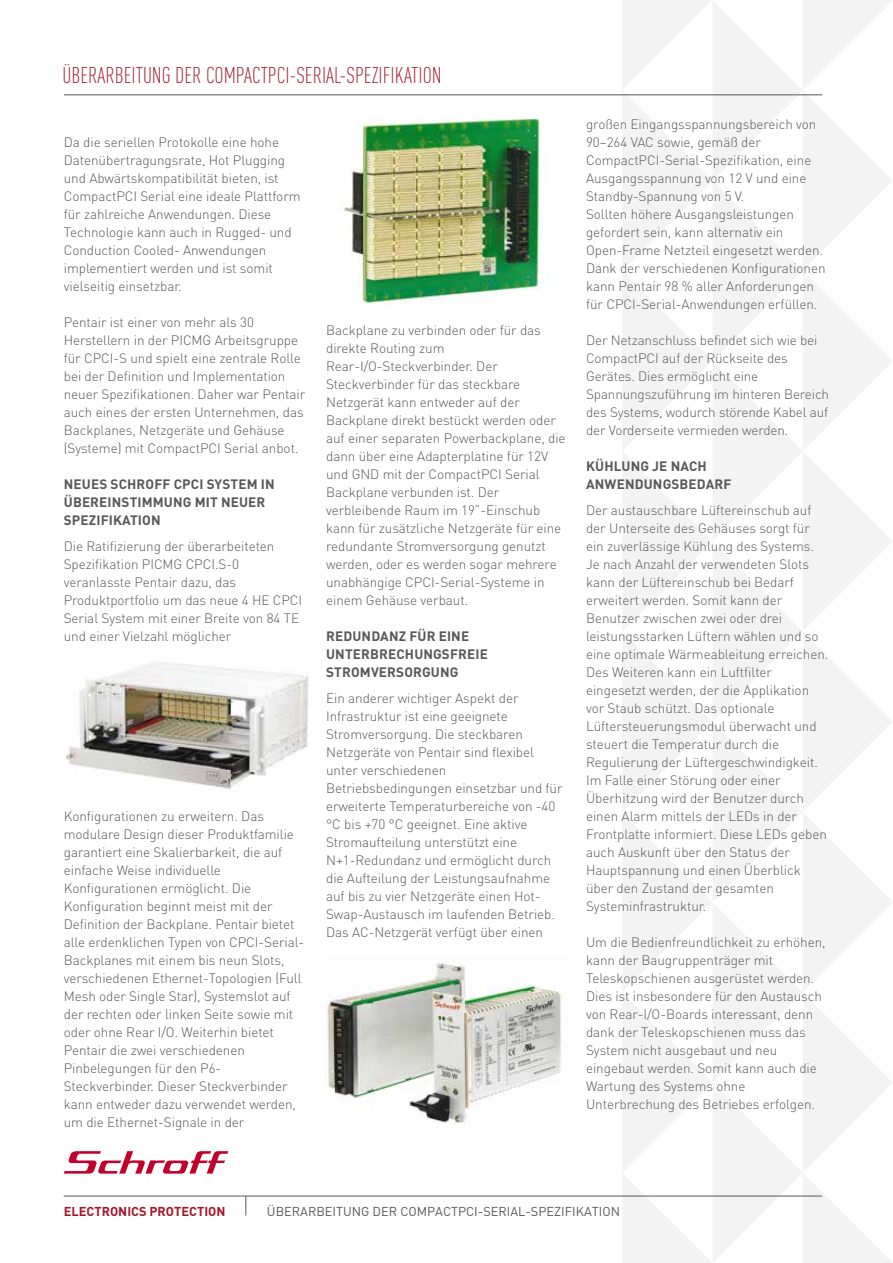
<style>
.page{position:relative;width:893px;height:1263px;background:#fff}
.page>*{position:absolute;margin:0;border:0;box-sizing:border-box;transform-origin:0 0}
.t1{font:300 22.5px "DIN Cond";color:#a4172b}
.t2{font:300 13.5px/18px "DIN Pro";letter-spacing:-.005em;color:#58585a}
.t3{font:700 13.5px/18px "DIN Pro";letter-spacing:.01em;color:#58585a}
.t4{font:12.75px "DIN Pro";color:#58585a}
.t5{font:700 12.75px "DIN Pro";color:#a4172b}
</style>
<div class="page">
<svg style="left:622px;top:0;width:270px;height:1263px"></svg>
<svg style="left:64px;top:1151px;width:164px;height:22px"></svg>
<hr style="left:64px;top:94px;width:758px;height:1px;background:#58585a">
<hr style="left:64px;top:1196px;width:758px;height:1px;background:#58585a">
<svg style="left:245px;top:1196px;width:1px;height:19px"></svg>
<img style="left:66px;top:662px;width:242px;height:127px">
<img style="left:344px;top:119px;width:204px;height:186px">
<img style="left:327px;top:961px;width:237px;height:164px">
<h1 class="t1" style="left:63px;top:62px;width:78px">ÜBERARBEITUNG</h1>
<h1 class="t1" style="left:175px;top:62px;width:212px">DER COMPACTPCI-SERIAL-SPEZIFIKATION</h1>
<p class="t2" style="left:64px;top:132px;width:238px">Da die seriellen Protokolle eine hohe Datenübertragungsrate, Hot Plugging und Abwärtskompatibilität bieten, ist CompactPCI Serial eine ideale Plattform für zahlreiche Anwendungen. Diese Technologie kann auch in Rugged- und Conduction Cooled- Anwendungen implementiert werden und ist somit vielseitig einsetzbar.</p>
<p class="t2" style="left:64px;top:312px;width:243px">Pentair ist einer von mehr als 30<br>Herstellern in der PICMG Arbeitsgruppe für CPCI-S und spielt eine zentrale Rolle bei der Definition und Implementation neuer Spezifikationen. Daher war Pentair auch eines der ersten Unternehmen, das Backplanes, Netzgeräte und Gehäuse (Systeme) mit CompactPCI Serial anbot.</p>
<p class="t3" style="left:64px;top:474px;width:204px">NEUES SCHROFF CPCI SYSTEM IN<br>ÜBEREINSTI</p>
<p class="t3" style="left:142px;top:492px;width:116px">MMUNG MIT NEUER</p>
<p class="t3" style="left:64px;top:510px;width:75px">SPEZI FI KATION</p>
<p class="t2" style="left:64px;top:537px;width:240px">Die Ratifizierung der überarbeiteten Spezifikation PICMG CPCI.S-0 veranlasste Pentair dazu, das Produktportfolio um das neue 4 HE CPCI Serial System mit einer Breite von 84 TE und einer Vielzahl möglicher</p>
<p class="t2" style="left:64px;top:807px;width:242px">Konfigurationen zu erweitern. Das modulare Design dieser Produktfamilie garantiert eine Skalierbarkeit, die auf einfache Weise individuelle Konfigurationen ermöglicht. Die Konfiguration beginnt meist mit der Definition der Backplane. Pentair bietet alle erdenklichen Typen von CPCI-Serial-Backplanes mit einem bis neun Slots, verschiedenen Ethernet-Topologien (Full Mesh oder Single Star), Systemslot auf der rechten oder linken Seite sowie mit oder ohne Rear I/O. Weiterhin bietet Pentair die zwei verschiedenen Pinbelegungen für den P6- Steckverbinder. Dieser Steckverbinder kann entweder dazu verwendet werden, um die Ethernet-Signale in der</p>
<p class="t2" style="left:326px;top:320px;width:241px">Backplane zu verbinden oder für das direkte Routing zum Rear-I/O-Steckverbinder. Der Steckverbinder für das steckbare Netzgerät kann entweder auf der Backplane direkt bestückt werden oder auf einer separaten Powerbackplane, die dann über eine Adapterplatine für 12V und GND mit der CompactPCI Serial Backplane verbunden ist. Der verbleibende Raum im 19”-Einschub kann für zusätzliche Netzgeräte für eine redundante Stromversorgung genutzt werden, oder es werden sogar mehrere unabhängige CPCI-Serial-Systeme in einem Gehäuse verbaut.</p>
<p class="t3" style="left:326px;top:626px;width:121px">REDUN DANZ FÜR EINE<br>UNTER</p>
<p class="t3" style="left:370px;top:644px;width:19px">BREC</p>
<p class="t3" style="left:405px;top:644px;width:62px">HUNGSFREIE</p>
<p class="t3" style="left:326px;top:662px;width:18px">STRO</p>
<p class="t3" style="left:360px;top:662px;width:29px">MVERSOR</p>
<p class="t3" style="left:422px;top:662px;width:38px">GUNG</p>
<p class="t2" style="left:326px;top:689px;width:238px">Ein anderer wichtiger Aspekt der Infrastruktur ist eine geeignete Stromversorgung. Die steckbaren Netzgeräte von Pentair sind flexibel unter verschiedenen Betriebsbedingungen einsetzbar und für erweiterte Temperaturbereiche von -40 °C bis +70 °C geeignet. Eine aktive Stromaufteilung unterstützt eine N+1-Redundanz und ermöglicht durch die Aufteilung der Leistungsaufnahme auf bis zu vier Netzgeräte einen Hot-Swap-Austausch im laufenden Betrieb.<br>Das AC-Netzgerät verfügt über einen</p>
<p class="t2" style="left:586px;top:114px;width:241px">großen Eingangsspannungsbereich von 90–264 VAC sowie, gemäß der CompactPCI-Serial-Spezifikation, eine Ausgangsspannung von 12 V und eine Standby-Spannung von 5 V.<br>Sollten höhere Ausgangsleistungen gefordert sein, kann alternativ ein Open-Frame Netzteil eingesetzt werden.<br>Dank der verschiedenen Konfigurationen kann Pentair 98 % aller Anforderungen für CPCI-Serial-Anwendungen erfüllen.</p>
<p class="t2" style="left:586px;top:330px;width:244px">Der Netzanschluss befindet sich wie bei CompactPCI auf der Rückseite des Gerätes. Dies ermöglicht eine Spannungszuführung im hinteren Bereich des Systems, wodurch störende Kabel auf der Vorderseite vermieden werden.</p>
<p class="t3" style="left:586px;top:456px;width:147px">KÜHLUNG JE NACH<br>ANWEN DUNGSBEDARF</p>
<p class="t2" style="left:586px;top:501px;width:244px">Der austauschbare Lüftereinschub auf der Unterseite des Gehäuses sorgt für ein zuverlässige Kühlung des Systems.<br>Je nach Anzahl der verwendeten Slots kann der Lüftereinschub bei Bedarf erweitert werden. Somit kann der Benutzer zwischen zwei oder drei leistungsstarken Lüftern wählen und so eine optimale Wärmeableitung erreichen.<br>Des Weiteren kann ein Luftfilter eingesetzt werden, der die Applikation vor Staub schützt. Das optionale Lüftersteuerungsmodul überwacht und steuert die Temperatur durch die Regulierung der Lüftergeschwindigkeit.<br>Im Falle einer Störung oder einer Überhitzung wird der Benutzer durch einen Alarm mittels der LEDs in der Frontplatte informiert. Diese LEDs geben auch Auskunft über den Status der Hauptspannung und einen Überblick über den Zustand der gesamten Systeminfrastruktur.</p>
<p class="t2" style="left:586px;top:933px;width:241px">Um die Bedienfreundlichkeit zu erhöhen, kann der Baugruppenträger mit Teleskopschienen ausgerüstet werden.<br>Dies ist insbesondere für den Austausch von Rear-I/O-Boards interessant, denn dank der Teleskopschienen muss das System nicht ausgebaut und neu eingebaut werden. Somit kann auch die Wartung des Systems ohne Unterbrechung des Betriebes erfolgen.</p>
<p class="t5" style="left:64px;top:1202px;width:163px">ELECTRONICS PROTECTION</p>
<p class="t4" style="left:267px;top:1202px;width:355px">ÜBERARBEITUNG DER COMPACTPCI-SERIAL-SPEZIFIKATION</p>
</div>
